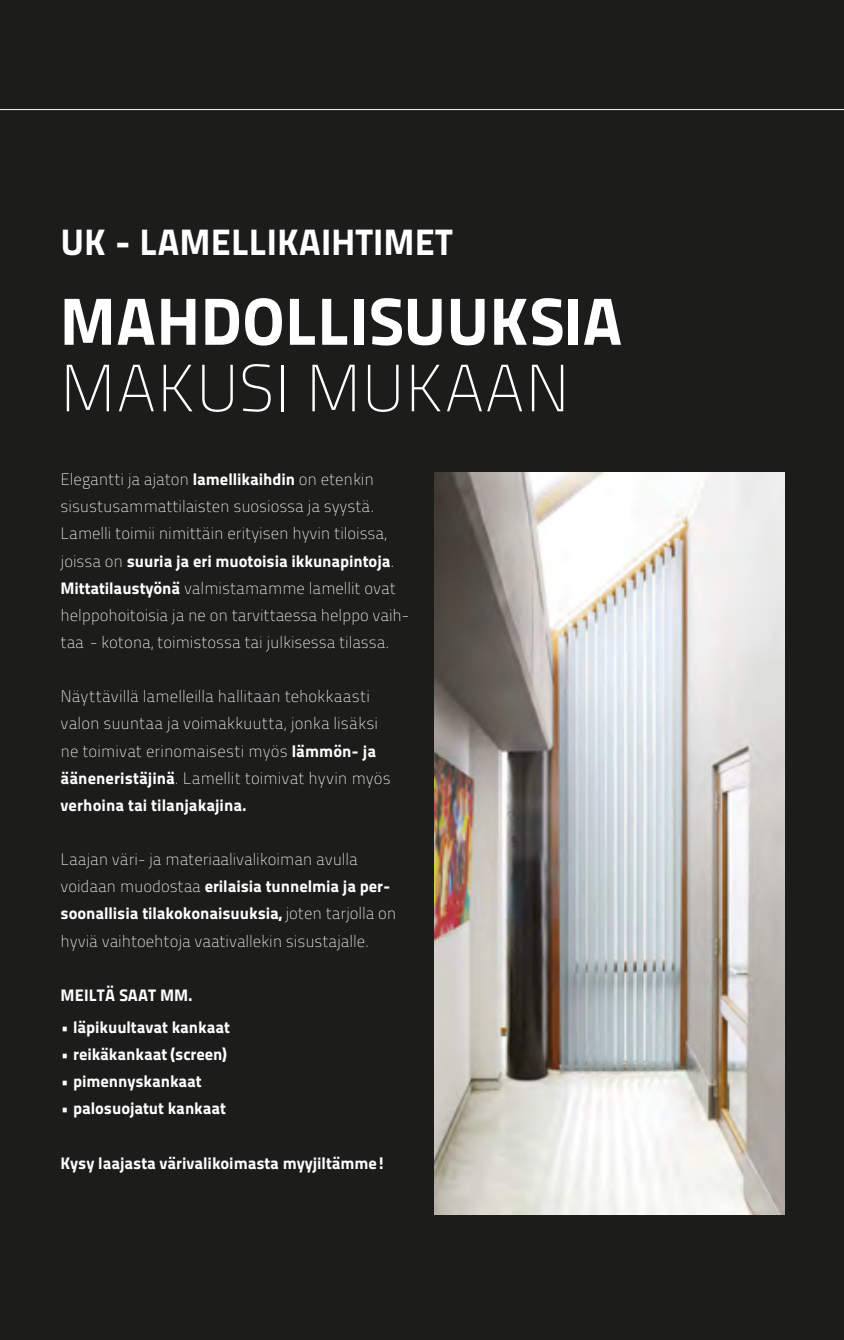
<style>
.page{position:relative;width:844px;height:1340px;background:#fff}
.page>*{position:absolute;margin:0;border:0;box-sizing:border-box;transform-origin:0 0}
.t1{font:66.5px "Titillium Maps 29 L 999 wt";color:#fff}
.t2{font:66.5px "Titillium Maps 29 L 1 wt";color:#fff}
.t3{font:36.75px "Titillium Maps 29 L 999 wt";color:#fff}
.t4{font:16.62px/27.1px "Titillium Maps 29 L 1 wt";letter-spacing:-.005em;color:#fff}
.t5{font:16.62px/27.1px "Titillium Maps 29 L 999 wt";letter-spacing:-.005em;color:#fff}
.s1{font-family:"Titillium Maps 29 L 999 wt"}
.s2{font-family:"Titillium Maps 29 L 1 wt"}
</style>
<div class="page">
<div style="left:0;top:0;width:843px;height:1339px;background:#1c1c1b"></div>
<hr style="left:0;top:109px;width:843px;height:1px;background:#fff">
<img style="left:434px;top:472px;width:350px;height:742px">
<h2 class="t3" style="left:61px;top:214px;width:393px">UK - LAMELLIKAIHTIMET</h2>
<h1 class="t1" style="left:60px;top:269px;width:564px">MAHDOLLISUUKSIA</h1>
<h1 class="t2" style="left:60px;top:340px;width:512px">MAKUSI MUKAAN</h1>
<p class="t4" style="left:61px;top:465px;width:328px">Elegantti ja ajaton <span class="s1">lamellikaihdin</span> on etenkin sisustusammattilaisten suosiossa ja syystä.<br>Lamelli toimii nimittäin erityisen hyvin tiloissa,</p>
<p class="t5" style="left:61px;top:546px;width:335px"><span class="s2">joissa on</span> suuria ja eri muotoisia ikkunapintoja<span class="s2">.</span></p>
<p class="t4" style="left:61px;top:573px;width:350px"><span class="s1">Mittatilaustyönä</span> valmistamamme lamellit ovat helppohoitoisia ja ne on tarvittaessa helppo vaih&shy;taa - kotona, toimistossa tai julkisessa tilassa.</p>
<p class="t4" style="left:61px;top:682px;width:332px">Näyttävillä lamelleilla hallitaan tehokkaasti valon suuntaa ja voimakkuutta, jonka lisäksi ne toimivat erinomaisesti myös <span class="s1">lämmön- ja ääneneristäjinä</span>. Lamellit toimivat hyvin myös</p>
<p class="t5" style="left:61px;top:790px;width:188px">verhoina tai tilanjakajina.</p>
<p class="t4" style="left:61px;top:845px;width:298px">Laajan väri- ja materiaalivalikoiman avulla</p>
<p class="t5" style="left:61px;top:871px;width:337px"><span class="s2">voidaan muodostaa</span> erilaisia tunnelmia ja per&shy;soonallisia tilakokonaisuuksia, <span class="s2">joten tarjolla on</span></p>
<p class="t4" style="left:61px;top:926px;width:310px">hyviä vaihtoehtoja vaativallekin sisustajalle.</p>
<p class="t5" style="left:61px;top:980px;width:23px">Meilt</p>
<p class="t5" style="left:105px;top:980px;width:25px">ä saat</p>
<p class="t5" style="left:160px;top:980px;width:34px">mm .</p>
<p class="t5" style="left:61px;top:1012px;width:171px">• läpikuultavat kankaat</p>
<p class="t5" style="left:61px;top:1039px;width:168px">• reikäkankaat (screen)</p>
<p class="t5" style="left:61px;top:1066px;width:143px">• pimennyskankaat</p>
<p class="t5" style="left:61px;top:1093px;width:167px">• palosuojatut kankaat</p>
<p class="t5" style="left:61px;top:1148px;width:326px">Kysy laajasta värivalikoimasta myyjiltämme!</p>
</div>
